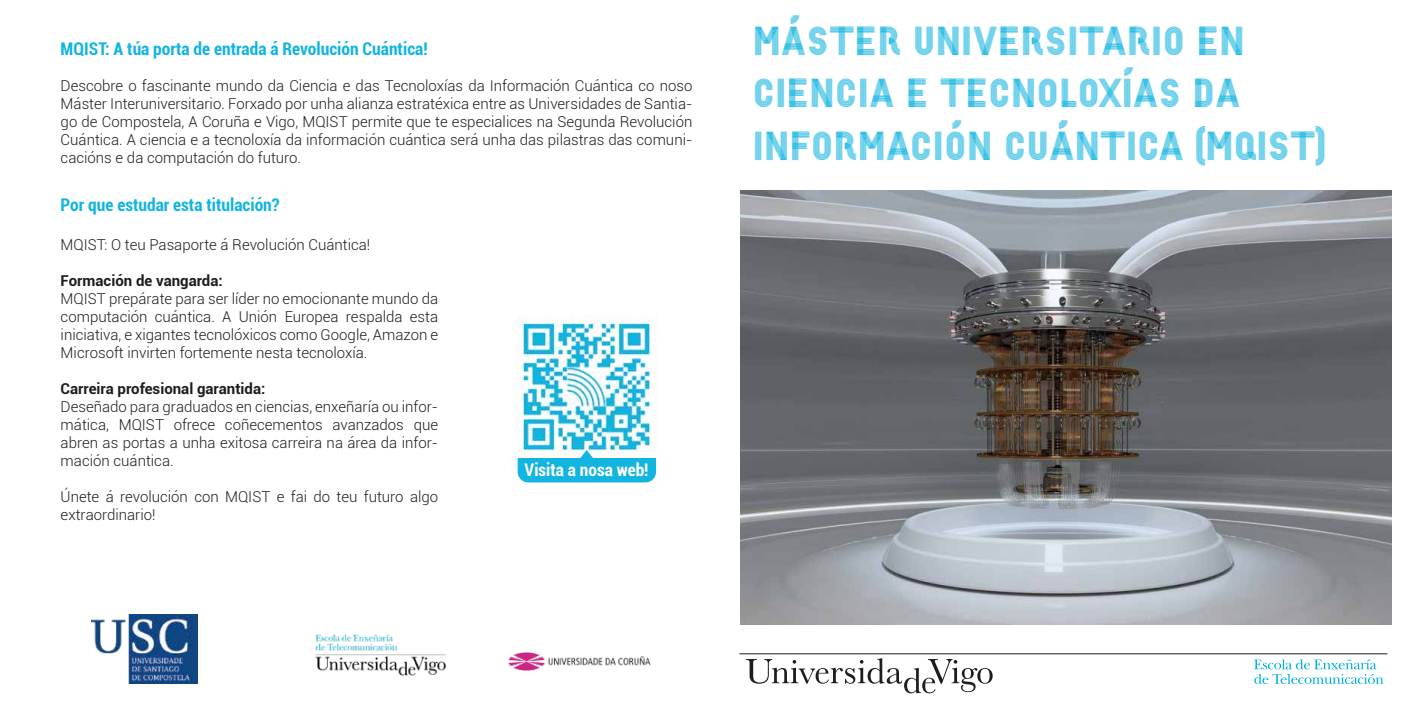
<style>
.page{position:relative;width:1418px;height:709px;background:#fff}
.page>*{position:absolute;margin:0;border:0;box-sizing:border-box;transform-origin:0 0}
.t1{font:700 35px/52.5px "Campus";color:#12b4e0}
.t2{font:700 condensed 17.5px "Roboto";color:#12b4e0}
.t3{font:700 condensed 17.38px "Roboto";color:#fff}
.t4{font:300 15px/18px "Roboto";color:#1d1d1b;text-align:justify}
.t5{font:700 15px "Roboto";color:#1d1d1b}
</style>
<div class="page">
<img style="left:315px;top:634px;width:131px;height:42px">
<svg style="left:746px;top:658px;width:246px;height:35px"></svg>
<svg style="left:1254px;top:659px;width:129px;height:25px"></svg>
<hr style="left:739px;top:653px;width:648px;height:1px;background:#1d1d1b">
<div style="left:517px;top:328px;width:139px;height:154px;background:#12b4e0;border-radius:11px"></div>
<img style="left:516px;top:315px;width:141px;height:142px">
<svg style="left:573px;top:450px;width:27px;height:8px"></svg>
<img style="left:509px;top:652px;width:141px;height:19px">
<img style="left:740px;top:191px;width:651px;height:433px">
<img style="left:91px;top:614px;width:106px;height:69px">
<p class="t2" style="left:61px;top:37px;width:368px">MQIST: A túa porta de entrada á Revolución Cuántica!</p>
<p class="t4" style="left:61px;top:76px;width:633px">Descobre o fascinante mundo da Ciencia e das Tecnoloxías da Información Cuántica co noso Máster Interuniversitario. Forxado por unha alianza estratéxica entre as Universidades de Santia&shy;go de Compostela, A Coruña e Vigo, MQIST permite que te especialices na Segunda Revolución Cuántica. A ciencia e a tecnoloxía da información cuántica será unha das pilastras das comuni&shy;cacións e da computación do futuro.</p>
<p class="t2" style="left:61px;top:192px;width:220px">Por que estudar esta titulación?</p>
<p class="t4" style="left:61px;top:235px;width:311px">MQIST: O teu Pasaporte á Revolución Cuántica!</p>
<p class="t5" style="left:61px;top:270px;width:163px">Formación de vangarda:</p>
<p class="t4" style="left:61px;top:289px;width:379px">MQIST prepárate para ser líder no emocionante mundo da computación cuántica. A Unión Europea respalda esta iniciativa, e xigantes tecnolóxicos como Google, Amazon e Microsoft invirten fortemente nesta tecnoloxía.</p>
<p class="t5" style="left:61px;top:378px;width:206px">Carreira profesional garantida:</p>
<p class="t4" style="left:61px;top:397px;width:379px">Deseñado para graduados en ciencias, enxeñaría ou infor&shy;mática, MQIST ofrece coñecementos avanzados que abren as portas a unha exitosa carreira na área da infor&shy;mación cuántica.</p>
<p class="t4" style="left:61px;top:487px;width:379px">Únete á revolución con MQIST e fai do teu futuro algo extraordinario!</p>
<p class="t3" style="left:524px;top:457px;width:125px">Visita a nosa web!</p>
<h1 class="t1" style="left:752px;top:13px;width:574px">MÁSTER UNIVERSITARIO EN<br>CIENCIA E TECNOLOXÍAS DA<br>INFORMACIÓN CUÁNTICA (MQIST)</h1>
</div>
